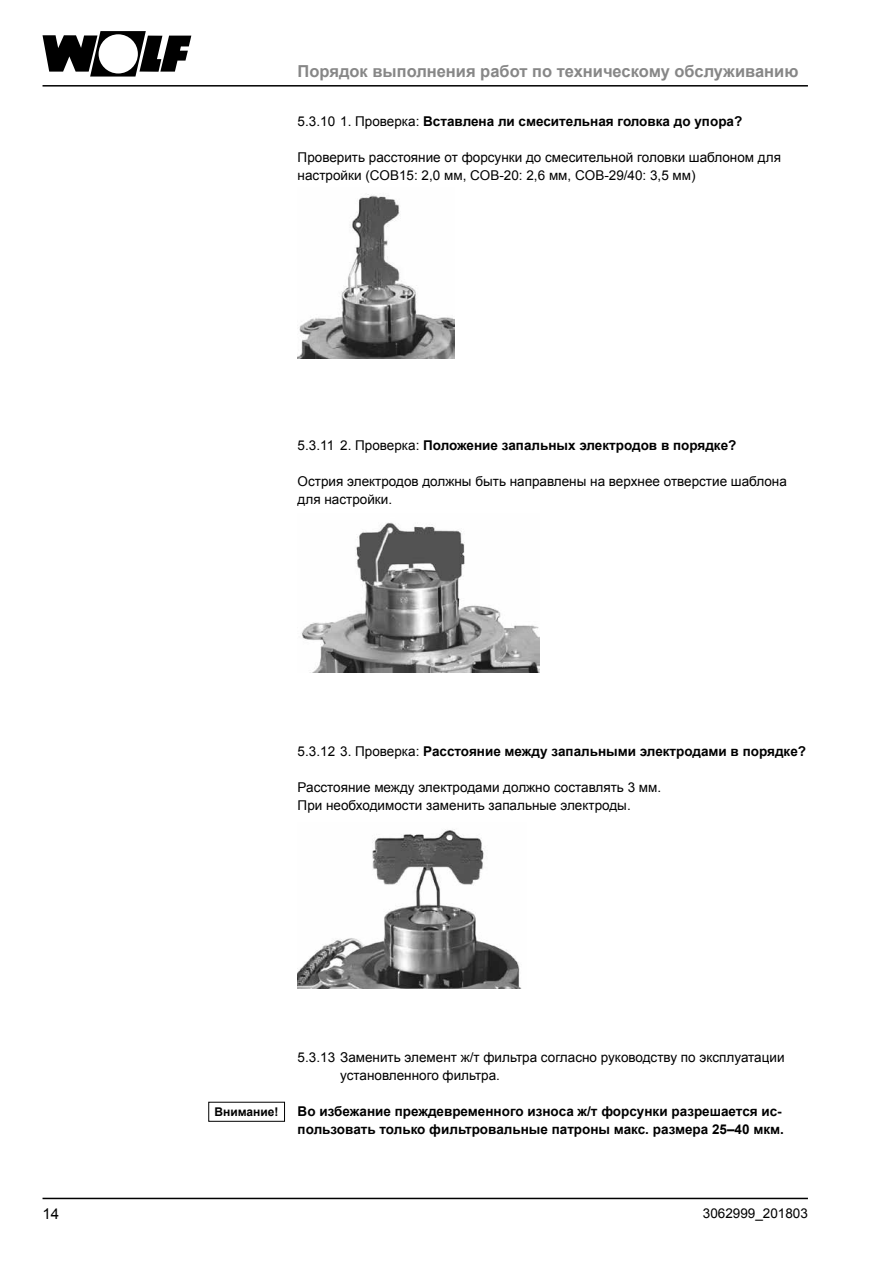
<style>
.page{position:relative;width:893px;height:1263px;background:#fff}
.page>*{position:absolute;margin:0;border:0;box-sizing:border-box;transform-origin:0 0}
.t1{font:700 16.5px "Arial";color:#878787}
.t2{font:15px "Arial";color:#000}
.t3{font:13.5px/18px "Arial";color:#000}
.t4{font:700 13.5px/18px "Arial";color:#000}
.t5{font:700 12px "Arial";color:#000}
.s1{font-weight:400}
</style>
<div class="page">
<svg style="left:43px;top:31px;width:148px;height:46px"></svg>
<hr style="left:43px;top:85px;width:765px;height:2px;background:#000">
<hr style="left:43px;top:1198px;width:765px;height:1px;background:#000">
<img style="left:298px;top:194px;width:157px;height:165px">
<img style="left:301px;top:522px;width:239px;height:150px">
<img style="left:298px;top:829px;width:224px;height:160px">
<div style="left:208px;top:1102px;width:77px;height:20px;border:1px solid #000"></div>
<p class="t1" style="left:298px;top:60px;width:502px">Порядок выполнения работ по техническому обслуживанию</p>
<p class="t4" style="left:298px;top:113px;width:446px"><span class="s1">5.3.10 1. Проверка:</span> Вставлена ли смесительная головка до упора?</p>
<p class="t3" style="left:298px;top:148px;width:485px">Проверить расстояние от форсунки до смесительной головки шаблоном для настройки (COB15: 2,0 мм, COB-20: 2,6 мм, COB‑29/40: 3,5 мм)</p>
<p class="t4" style="left:298px;top:437px;width:440px"><span class="s1">5.3.11 2. Проверка:</span> Положение запальных электродов в порядке?</p>
<p class="t3" style="left:298px;top:472px;width:491px">Острия электродов должны быть направлены на верхнее отверстие шаблона для настройки.</p>
<p class="t4" style="left:298px;top:743px;width:510px"><span class="s1">5.3.12 3. Проверка:</span> Расстояние между запальными электродами в порядке?</p>
<p class="t3" style="left:298px;top:778px;width:365px">Расстояние между электродами должно составлять 3 мм.<br>При необходимости заменить запальные электроды.</p>
<p class="t5" style="left:215px;top:1103px;width:65px">Внимание!</p>
<p class="t3" style="left:340px;top:1048px;width:446px;text-indent:-43px">5.3.13 Заменить элемент ж/т фильтра согласно руководству по эксплуатации установленного фильтра.</p>
<p class="t4" style="left:298px;top:1103px;width:488px">Во избежание преждевременного износа ж/т форсунки разрешается ис&shy;пользовать только фильтровальные патроны макс. размера 25–40 мкм.</p>
<p class="t2" style="left:43px;top:1203px;width:18px">14</p>
<p class="t3" style="left:703px;top:1204px;width:107px">3062999_201803</p>
</div>
